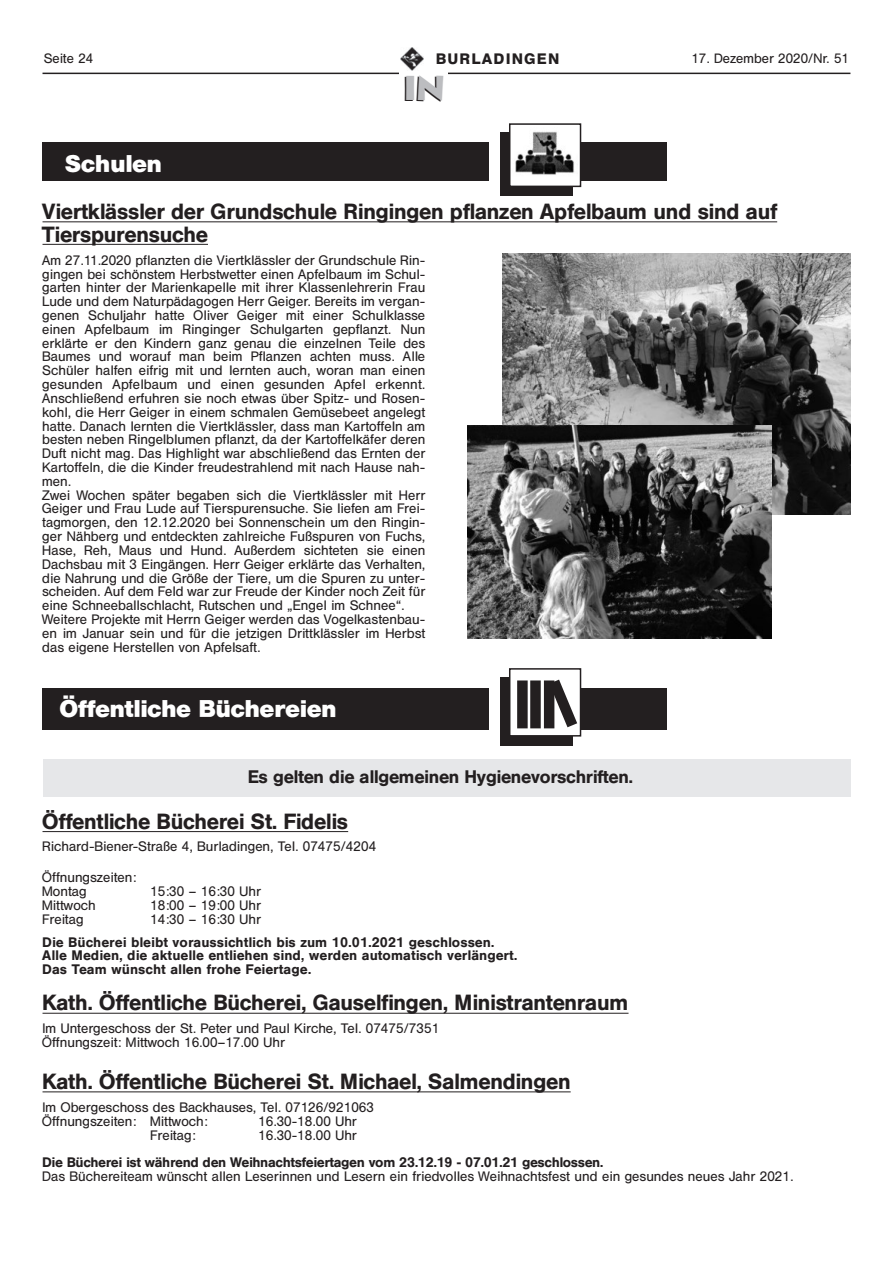
<style>
.page{position:relative;width:893px;height:1263px;background:#fff}
.page>*{position:absolute;margin:0;border:0;box-sizing:border-box;transform-origin:0 0}
.t1{font:34.5px "Lii Ack";color:#231f20}
.t2{font:24px "Hel Bol";color:#fff}
.t3{font:21.75px/22.5px "Hel Med";color:#231f20}
.t4{font:18px "Hel Med";color:#231f20}
.t5{font:15px "Hel Dem Bol";letter-spacing:.115em;color:#231f20}
.t6{font:13.65px/13.8px "Hel Reg";letter-spacing:.025em;color:#231f20}
.t7{font:13.65px/13.8px "Hel Med";letter-spacing:.03em;color:#231f20}
.t8{font:13.65px "Hel Med";color:#231f20}
.t9{font:13.5px "Hel Reg";letter-spacing:.025em;color:#231f20}
</style>
<div class="page">
<hr style="left:43px;top:73px;width:807px;height:1px;background:#231f20">
<div style="left:400px;top:43px;width:48px;height:32px;background:#fff"></div>
<img style="left:400px;top:47px;width:24px;height:24px">
<div style="left:43px;top:759px;width:807px;height:38px;background:#e6e7e9"></div>
<div style="left:43px;top:688px;width:446px;height:41px;background:#231f20"></div>
<div style="left:500px;top:677px;width:73px;height:69px;background:#231f20"></div>
<div style="left:510px;top:669px;width:70px;height:67px;background:#fff"></div>
<div style="left:509px;top:668px;width:72px;height:68px;border:2px solid #231f20"></div>
<div style="left:581px;top:688px;width:85px;height:41px;background:#231f20"></div>
<div style="left:517px;top:680px;width:11px;height:48px;background:#231f20"></div>
<div style="left:530px;top:680px;width:11px;height:48px;background:#231f20"></div>
<svg style="left:540px;top:668px;width:46px;height:69px"></svg>
<hr style="left:43px;top:1013px;width:585px;height:1px;background:#231f20">
<hr style="left:43px;top:1091px;width:528px;height:1px;background:#231f20">
<hr style="left:43px;top:831px;width:305px;height:1px;background:#231f20">
<div style="left:43px;top:142px;width:446px;height:38px;background:#231f20"></div>
<div style="left:500px;top:132px;width:73px;height:64px;background:#231f20"></div>
<div style="left:510px;top:124px;width:70px;height:62px;background:#fff"></div>
<img style="left:515px;top:131px;width:60px;height:44px">
<div style="left:509px;top:123px;width:72px;height:64px;border:2px solid #231f20"></div>
<div style="left:581px;top:142px;width:85px;height:38px;background:#231f20"></div>
<hr style="left:43px;top:221px;width:734px;height:1px;background:#231f20">
<hr style="left:43px;top:244px;width:165px;height:1px;background:#231f20">
<img style="left:502px;top:253px;width:348px;height:261px">
<img style="left:468px;top:425px;width:303px;height:214px">
<p class="t9" style="left:44px;top:51px;width:51px">Seite 24</p>
<p class="t5" style="left:436px;top:50px;width:124px">BURLADINGEN</p>
<p class="t9" style="left:692px;top:51px;width:159px">17. Dezember 2020/Nr. 51</p>
<h2 class="t2" style="left:65px;top:150px;width:98px">Schulen</h2>
<h1 class="t1" style="left:401px;top:69px;width:45px">IN</h1>
<h3 class="t3" style="left:43px;top:200px;width:736px">Viertklässler der Grundschule Ringingen pflanzen Apfelbaum und sind auf<br>Tierspurensuche</h3>
<p class="t6" style="left:43px;top:253px;width:384px">Am 27.11.2020 pflanzten die Viertklässler der Grundschule Rin&shy;gingen bei schönstem Herbstwetter einen Apfelbaum im Schul&shy;garten hinter der Marienkapelle mit ihrer Klassenlehrerin Frau Lude und dem Naturpädagogen Herr Geiger. Bereits im vergan&shy;genen Schuljahr hatte Oliver Geiger mit einer Schulklasse einen Apfelbaum im Ringinger Schulgarten gepflanzt. Nun erklärte er den Kindern ganz genau die einzelnen Teile des Baumes und worauf man beim Pflanzen achten muss. Alle Schüler halfen eifrig mit und lernten auch, woran man einen gesunden Apfelbaum und einen gesunden Apfel erkennt.<br>Anschließend erfuhren sie noch etwas über Spitz- und Rosen&shy;kohl, die Herr Geiger in einem schmalen Gemüsebeet angelegt hatte. Danach lernten die Viertklässler, dass man Kartoffeln am besten neben Ringelblumen pflanzt, da der Kartoffelkäfer deren Duft nicht mag. Das Highlight war abschließend das Ernten der Kartoffeln, die die Kinder freudestrahlend mit nach Hause nah&shy;men.<br>Zwei Wochen später begaben sich die Viertklässler mit Herr Geiger und Frau Lude auf Tierspurensuche. Sie liefen am Frei&shy;tagmorgen, den 12.12.2020 bei Sonnenschein um den Ringin&shy;ger Nähberg und entdeckten zahlreiche Fußspuren von Fuchs, Hase, Reh, Maus und Hund. Außerdem sichteten sie einen Dachsbau mit 3 Eingängen. Herr Geiger erklärte das Verhalten, die Nahrung und die Größe der Tiere, um die Spuren zu unter&shy;scheiden. Auf dem Feld war zur Freude der Kinder noch Zeit für eine Schneeballschlacht, Rutschen und „Engel im Schnee“.<br>Weitere Projekte mit Herrn Geiger werden das Vogelkastenbau&shy;en im Januar sein und für die jetzigen Drittklässler im Herbst das eigene Herstellen von Apfelsaft.</p>
<h2 class="t2" style="left:60px;top:696px;width:278px">Öffentliche Büchereien</h2>
<h3 class="t4" style="left:248px;top:767px;width:387px">Es gelten die allgemeinen Hygienevorschriften.</h3>
<h3 class="t3" style="left:43px;top:810px;width:307px">Öffentliche Bücherei St. Fidelis</h3>
<p class="t6" style="left:43px;top:840px;width:335px">Richard-Biener-Straße 4, Burladingen, Tel. 07475/4204</p>
<p class="t6" style="left:43px;top:871px;width:95px">Öffnungszeiten:<br>Montag</p>
<p class="t6" style="left:151px;top:884px;width:112px">15:30 – 16:30 Uhr</p>
<p class="t6" style="left:43px;top:898px;width:55px">Mittwoch</p>
<p class="t6" style="left:151px;top:898px;width:112px">18:00 – 19:00 Uhr</p>
<p class="t6" style="left:43px;top:912px;width:43px">Freitag</p>
<p class="t6" style="left:151px;top:912px;width:112px">14:30 – 16:30 Uhr</p>
<p class="t7" style="left:43px;top:935px;width:476px">Die Bücherei bleibt voraussichtlich bis zum 10.01.2021 geschlossen.<br>Alle Medien, die aktuelle entliehen sind, werden automatisch verlängert.<br>Das Team wünscht allen frohe Feiertage.</p>
<h3 class="t3" style="left:43px;top:991px;width:587px">Kath. Öffentliche Bücherei, Gauselfingen, Ministrantenraum</h3>
<p class="t6" style="left:43px;top:1022px;width:398px">Im Untergeschoss der St. Peter und Paul Kirche, Tel. 07475/7351<br>Öffnungszeit: Mittwoch 16.00–17.00 Uhr</p>
<h3 class="t3" style="left:43px;top:1070px;width:530px">Kath. Öffentliche Bücherei St. Michael, Salmendingen</h3>
<p class="t6" style="left:43px;top:1100px;width:333px">Im Obergeschoss des Backhauses, Tel. 07126/921063<br>Öffnungszeiten: Mittwoch:</p>
<p class="t6" style="left:259px;top:1114px;width:100px">16.30-18.00 Uhr</p>
<p class="t6" style="left:151px;top:1128px;width:47px">Freitag:</p>
<p class="t6" style="left:258px;top:1128px;width:100px">16.30-18.00 Uhr</p>
<p class="t8" style="left:42px;top:1155px;width:562px">Die Bücherei ist während den Weihnachtsfeiertagen vom 23.12.19 - 07.01.21 geschlossen.</p>
<p class="t6" style="left:43px;top:1169px;width:752px">Das Büchereiteam wünscht allen Leserinnen und Lesern ein friedvolles Weihnachtsfest und ein gesundes neues Jahr 2021.</p>
</div>
